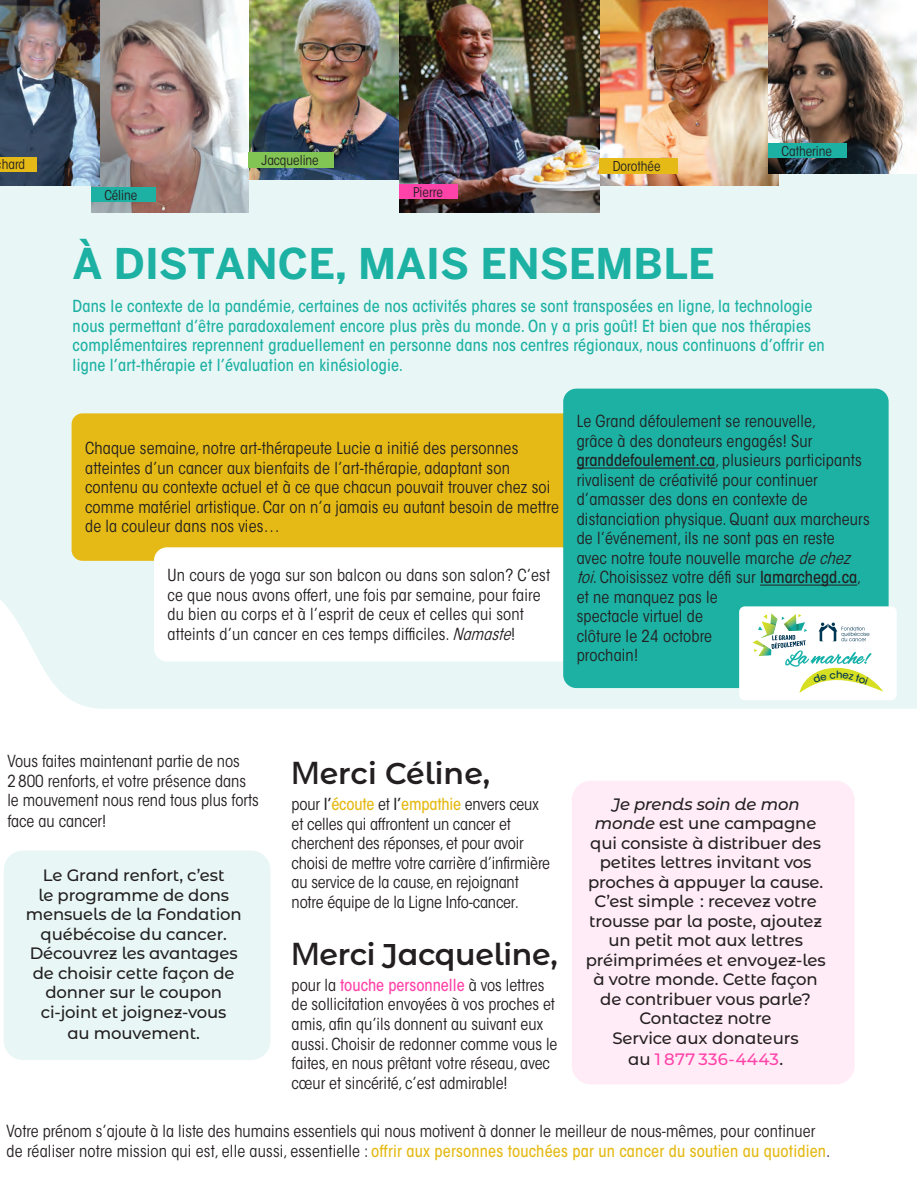
<style>
.page{position:relative;width:917px;height:1192px;background:#fff}
.page>*{position:absolute;margin:0;border:0;box-sizing:border-box;transform-origin:0 0}
.Grostitre_vert{font:700 42px "Benton Sans";color:#1db1a3}
.texte_courant{font:600 30px "Montserrat Alternates";letter-spacing:-.01em;color:#231f20}
.texte_courant-2{font:condensed 16.5px/19.5px "ITC Avant Garde Std";letter-spacing:.01em;color:#231f20}
.texte_courant-3{font:500 16.5px/19.5px "Montserrat Alternates";letter-spacing:-.01em;color:#231f20;text-align:center}
.SS-Titre-Vert{font:500 condensed 16.5px/19.5px "ITC Avant Garde Std";letter-spacing:.01em;color:#1db1a3}
.texte_courant-4{font:condensed 16.5px/19.5px "ITC Avant Garde Std";letter-spacing:-.01em;color:#231f20}
.texte_courant-5{font:500 16.5px "Montserrat Alternates";letter-spacing:.025em;color:#ff43a9}
.t1{font:condensed 13.5px "ITC Avant Garde Std";color:#231f20}
.s1{font-style:italic}
.s2{font-weight:500}
.s3{font-family:"ITC Avant Garde Pro";font-weight:500}
.s4{font-weight:500;color:#e5ba16}
.s5{font-weight:500;color:#ff43a9}
.s6{color:#231f20}
</style>
<div class="page">
<div style="left:1px;top:173px;width:916px;height:536px;background:#e8f7f6"></div>
<img style="left:599px;top:0;width:179px;height:186px">
<img style="left:248px;top:0;width:152px;height:180px">
<img style="left:91px;top:0;width:157px;height:212px">
<img style="left:400px;top:0;width:199px;height:212px">
<img style="left:1px;top:0;width:99px;height:186px">
<img style="left:768px;top:0;width:149px;height:173px">
<div style="left:0;top:157px;width:37px;height:14px;background:#e5ba16"></div>
<div style="left:91px;top:187px;width:64px;height:15px;background:#1db1a3"></div>
<div style="left:248px;top:152px;width:86px;height:16px;background:#82c554"></div>
<div style="left:399px;top:184px;width:58px;height:15px;background:#ff43a9"></div>
<div style="left:599px;top:158px;width:79px;height:15px;background:#e5ba16"></div>
<div style="left:768px;top:144px;width:78px;height:14px;background:#1db1a3"></div>
<div style="left:4px;top:850px;width:266px;height:210px;background:#e8f7f6;border-radius:19px"></div>
<div style="left:572px;top:781px;width:282px;height:303px;background:#ffecf6;border-radius:19px"></div>
<div style="left:72px;top:413px;width:521px;height:148px;background:#e5ba16;border-radius:11px"></div>
<div style="left:154px;top:547px;width:420px;height:114px;background:#fff;border-radius:13px"></div>
<div style="left:563px;top:389px;width:325px;height:299px;background:#1db1a3;border-radius:13px"></div>
<hr style="left:576px;top:468px;width:139px;height:1px;background:#231f20">
<hr style="left:760px;top:585px;width:97px;height:1px;background:#231f20">
<div style="left:739px;top:606px;width:157px;height:94px;background:#fff;border-radius:6px"></div>
<svg style="left:0;top:0;width:1px;height:600px"></svg>
<svg style="left:752px;top:613px;width:131px;height:80px"></svg>
<p class="t1" style="left:2px;top:156px;width:25px">hard</p>
<p class="t1" style="left:104px;top:187px;width:34px">Céline</p>
<p class="t1" style="left:261px;top:152px;width:59px">Jacqueline</p>
<p class="t1" style="left:413px;top:184px;width:31px">Pierre</p>
<p class="t1" style="left:612px;top:158px;width:49px">Dorothée</p>
<p class="t1" style="left:781px;top:143px;width:52px">Catherine</p>
<p class="Grostitre_vert" style="left:73px;top:239px;width:643px">À DISTANCE, MAIS ENSEMBLE</p>
<p class="SS-Titre-Vert" style="left:73px;top:296px;width:753px">Dans le contexte de la pandémie, certaines de nos activités phares se sont transposées en ligne, la technologie nous permettant d’être paradoxalement encore plus près du monde. On y a pris goût! Et bien que nos thérapies complémentaires reprennent graduellement en personne dans nos centres régionaux, nous continuons d’offrir en ligne l’art-thérapie et l’évaluation en kinésiologie.</p>
<p class="texte_courant-2" style="left:85px;top:438px;width:475px">Chaque semaine, notre art-thérapeute Lucie a initié des personnes atteintes d’un cancer aux bienfaits de l’art-thérapie, adaptant son contenu au contexte actuel et à ce que chacun pouvait trouver chez soi comme matériel artistique. Car on n’a jamais eu autant besoin de mettre de la couleur dans nos vies…</p>
<p class="texte_courant-2" style="left:167px;top:565px;width:384px">Un cours de yoga sur son balcon ou dans son salon? C’est ce que nous avons offert, une fois par semaine, pour faire du bien au corps et à l’esprit de ceux et celles qui sont atteints d’un cancer en ces temps difficiles. <span class="s1">Namaste</span>!</p>
<p class="texte_courant-2" style="left:576px;top:412px;width:294px">Le Grand défoulement se renouvelle,<br>grâce à des donateurs engagés! Sur <span class="s2">granddefoulement.ca</span>, plusieurs participants rivalisent de créativité pour continuer d’amasser des dons en contexte de distanciation physique. Quant aux marcheurs de l’événement, ils ne sont pas en reste<br>avec notre toute nouvelle marche <span class="s1">dechez toi</span>. Choisissez votre défi sur <span class="s2">lamarchegd.ca</span>, et ne manquez pas le<br>spectacle virtuel de<br>clôture le 24 octobre<br>prochain!</p>
<p class="texte_courant-2" style="left:7px;top:751px;width:253px">Vous faites maintenant partie de nos<br>2800 renforts, et votre présence dans le mouvement nous rend tous plus forts</p>
<p class="texte_courant-2" style="left:7px;top:811px;width:100px">face au cancer!</p>
<p class="texte_courant-3" style="left:26px;top:865px;width:217px">Le Grand renfort, c’est<br>le programme de dons mensuels de la Fondation québécoise du cancer.<br>Découvrez les avantages de choisir cette façon de donner sur le coupon ci-joint et joignez-vous</p>
<p class="texte_courant-3" style="left:68px;top:1022px;width:134px">au mouvement.</p>
<p class="texte_courant" style="left:292px;top:752px;width:200px"><span class="s3">M</span>erci Céline,</p>
<p class="texte_courant-4" style="left:292px;top:794px;width:260px">pour <span class="s2">l’</span><span class="s4">écoute</span> et <span class="s2">l’</span><span class="s4">empathie</span> envers ceux et celles qui affrontent un cancer et cherchent des réponses, et pour avoir choisi de mettre votre carrière d’infirmière au service de la cause, en rejoignant notre équipe de la Ligne Info-cancer.</p>
<p class="texte_courant" style="left:292px;top:933px;width:268px"><span class="s3">M</span>erci Jacqueline,</p>
<p class="texte_courant-2" style="left:292px;top:975px;width:267px">pour la <span class="s5">touche personnelle</span> à vos lettres de sollicitation envoyées à vos proches et amis, afin qu’ils donnent au suivant eux aussi. Choisir de redonner comme vous le faites, en nous prêtant votre réseau, avec cœur et sincérité, c’est admirable!</p>
<p class="texte_courant-3" style="left:585px;top:793px;width:241px"><span class="s1">Je prends soin de mon monde</span> est une campagne qui consiste à distribuer des petites lettres invitant vos proches à appuyer la cause.<br>C’est simple : recevez votre trousse par la poste, ajoutez un petit mot aux lettres préimprimées et envoyez-les à votre monde. Cette façon de contribuer vous parle?<br>Contactez notre<br>Service aux donateurs</p>
<p class="texte_courant-5" style="left:628px;top:1047px;width:157px"><span class="s6">au</span> 1 877 336-4443<span class="s6">.</span></p>
<p class="texte_courant-2" style="left:7px;top:1121px;width:825px">Votre prénom s’ajoute à la liste des humains essentiels qui nous motivent à donner le meilleur de nous-mêmes, pour continuer de réaliser notre mission qui est, elle aussi, essentielle : <span class="s4">offrir aux personnes touchées par un cancer du soutien au quotidien</span>.</p>
</div>
